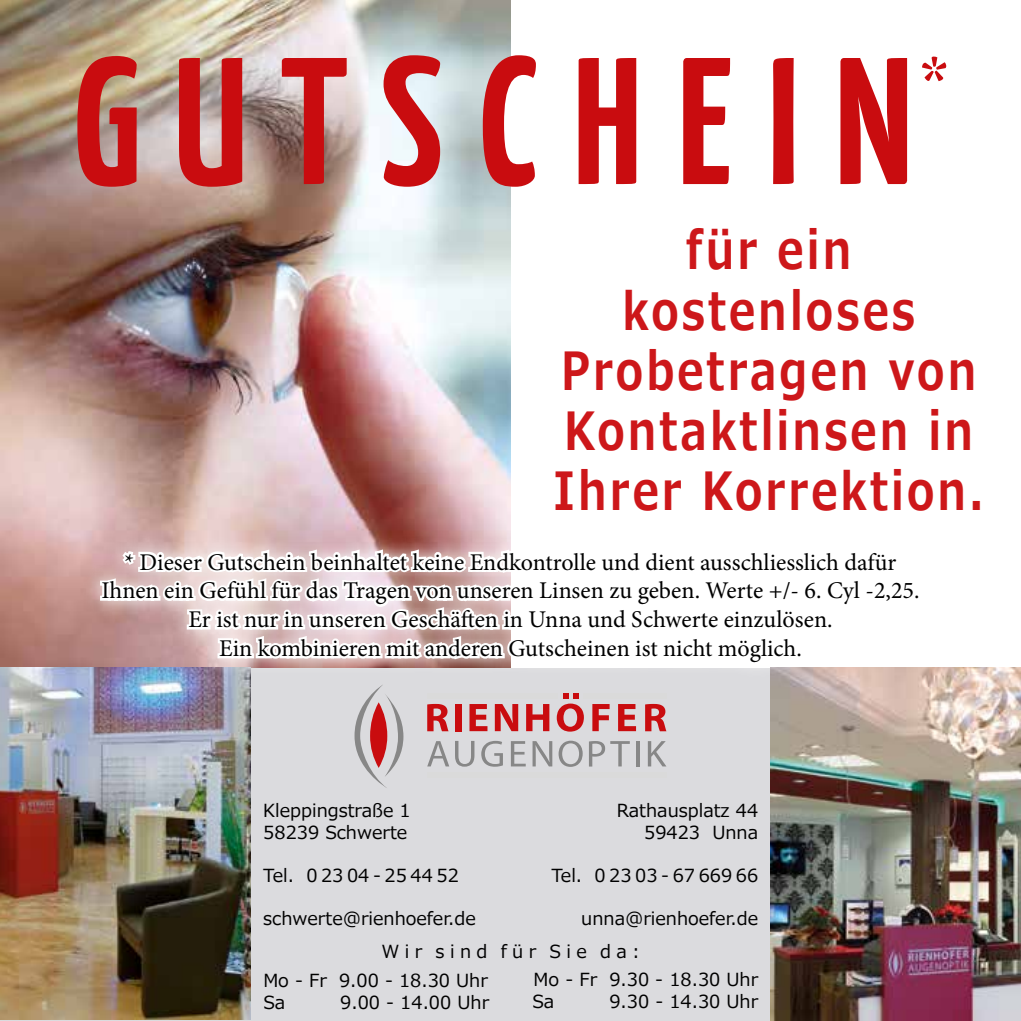
<style>
.page{position:relative;width:1021px;height:1021px;background:#fff}
.page>*{position:absolute;margin:0;border:0;box-sizing:border-box;transform-origin:0 0}
.t1{font:700 180px "Yanone Kaffeesatz";letter-spacing:.2em;color:#c90c0f}
.t2{font:700 54px "Yanone Kaffeesatz";color:#c90c0f}
.t3{font:700 52.5px/60px "Meiryo";letter-spacing:.075em;color:#cd171a;text-align:center;scale:.8 1}
.t4{font:24px/28.8px "Minion Pro";color:#000;text-align:center}
.t5{font:18px/21.6px "Meiryo";color:#000}
.t6{font:18px/21.6px "Meiryo UI";color:#000}
.t7{font:18px/28.8px "Meiryo UI";letter-spacing:.3em;color:#000}
</style>
<div class="page">
<img style="left:0;top:0;width:510px;height:668px">
<div style="left:0;top:668px;width:1020px;height:352px;background:#dbdbde"></div>
<img style="left:0;top:668px;width:250px;height:351px">
<img style="left:770px;top:668px;width:250px;height:352px">
<div style="left:427px;top:772px;width:239px;height:5px;background:#dadada"></div>
<div style="left:427px;top:693px;width:130px;height:5px;background:#dadada"></div>
<div style="left:583px;top:693px;width:83px;height:5px;background:#dadada"></div>
<svg style="left:354px;top:685px;width:49px;height:103px"></svg>
<svg style="left:427px;top:741px;width:22px;height:25px"></svg>
<svg style="left:455px;top:741px;width:19px;height:25px"></svg>
<svg style="left:481px;top:740px;width:22px;height:26px"></svg>
<svg style="left:511px;top:741px;width:14px;height:25px"></svg>
<svg style="left:532px;top:741px;width:20px;height:25px"></svg>
<svg style="left:558px;top:740px;width:24px;height:27px"></svg>
<svg style="left:589px;top:741px;width:40px;height:25px"></svg>
<hr style="left:636px;top:741px;width:4px;height:25px;background:#878787">
<svg style="left:648px;top:741px;width:18px;height:25px"></svg>
<svg style="left:427px;top:704px;width:21px;height:27px"></svg>
<div style="left:455px;top:704px;width:6px;height:27px;background:#c90c0f"></div>
<svg style="left:469px;top:704px;width:18px;height:27px"></svg>
<svg style="left:495px;top:704px;width:23px;height:27px"></svg>
<svg style="left:526px;top:704px;width:23px;height:27px"></svg>
<svg style="left:556px;top:693px;width:28px;height:38px"></svg>
<svg style="left:592px;top:704px;width:17px;height:27px"></svg>
<svg style="left:618px;top:704px;width:18px;height:27px"></svg>
<svg style="left:645px;top:704px;width:21px;height:27px"></svg>
<svg style="left:83px;top:532px;width:854px;height:149px"></svg>
<div style="left:913px;top:593px;width:7px;height:8px;border:4px solid #fff;border-radius:50%"></div>
<svg style="left:98px;top:546px;width:820px;height:120px"></svg>
<div style="left:795px;top:651px;width:7px;height:7px;border:4px solid #fff;border-radius:50%"></div>
<div style="left:497px;top:74px;width:27px;height:91px;background:#fff;border-radius:50%"></div>
<div style="left:496px;top:73px;width:29px;height:94px;border:3px solid #fff;border-radius:50%"></div>
<h1 class="t1" style="left:75px;top:3px;width:839px">GUTSCHEIN</h1>
<h2 class="t2" style="left:921px;top:40px;width:27px">*</h2>
<h3 class="t3" style="left:553px;top:223px;width:539px">für ein kostenloses<br>Probetragen von<br>Kontaktlinsen in<br>Ihrer Korrektion.</h3>
<p class="t4" style="left:101px;top:547px;width:819px">* Dieser Gutschein beinhaltet keine Endkontrolle und dient ausschliesslich dafür Ihnen ein Gefühl für das Tragen von unseren Linsen zu geben. Werte +/- 6. Cyl -2,25.<br>Er ist nur in unseren Geschäften in Unna und Schwerte einzulösen.<br>Ein kombinieren mit anderen Gutscheinen ist nicht möglich.</p>
<p class="t5" style="left:263px;top:800px;width:149px">Kleppingstraße 1<br>58239 Schwerte</p>
<p class="t5" style="left:263px;top:865px;width:197px">Tel. 0 23 04 - 25 44 52</p>
<p class="t5" style="left:263px;top:908px;width:214px">schwerte@rienhoefer.de</p>
<p class="t5" style="left:616px;top:800px;width:143px;text-align:right">Rathausplatz 44<br>59423 Unna</p>
<p class="t5" style="left:551px;top:865px;width:208px">Tel. 0 23 03 - 67 669 66</p>
<p class="t5" style="left:581px;top:908px;width:178px">unna@rienhoefer.de</p>
<p class="t7" style="left:263px;top:938px;width:378px;text-indent:118px">Wir sind für Sie da:<br>Mo - Fr 9.00 - 18.30 Uhr</p>
<p class="t6" style="left:263px;top:992px;width:23px">Sa</p>
<p class="t6" style="left:340px;top:992px;width:150px">9.00 - 14.00 Uhr</p>
<p class="t6" style="left:532px;top:969px;width:227px">Mo - Fr 9.30 - 18.30 Uhr<br>Sa</p>
<p class="t6" style="left:609px;top:991px;width:150px">9.30 - 14.30 Uhr</p>
</div>
